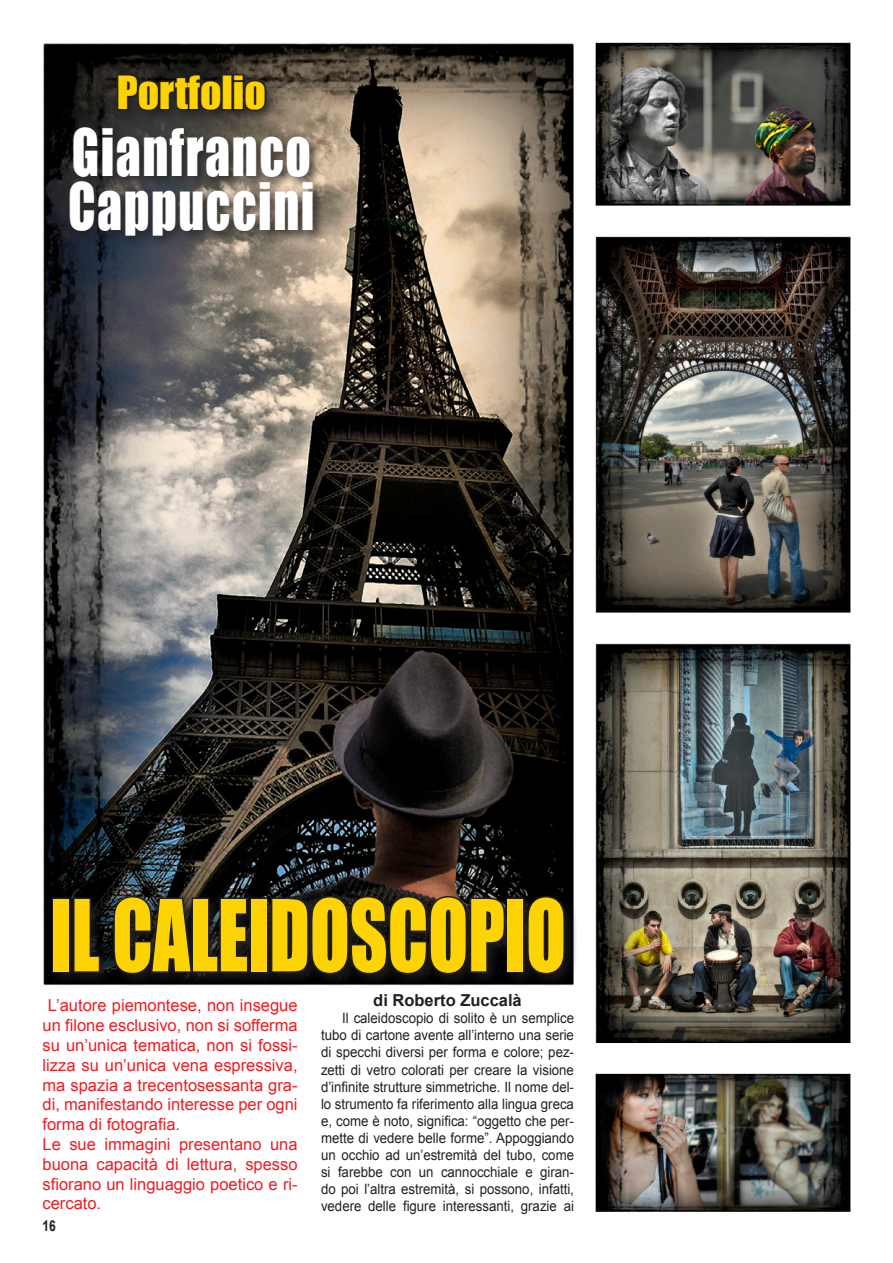
<style>
.page{position:relative;width:893px;height:1263px;background:#fff}
.page>*{position:absolute;margin:0;border:0;box-sizing:border-box;transform-origin:0 0}
.Normale{font:91.5px "Impact";color:#fed304;scale:.8 1}
.Normale-2{font:60px/54px "Impact";letter-spacing:.03em;color:#fff;scale:.83 1}
.Normale-3{font:42px "Impact";color:#fed304}
.gazzettino_ok{font:16.5px/19.8px "Arial";color:#ee1d23;text-align:justify}
.t1{font:700 16.5px "Arial";color:#231f20}
.t2{font:700 15px "Arial";color:#231f20;scale:.8 1}
.gazzettino_ok-2{font:14.25px/17.1px "Arial";color:#231f20;text-align:justify;scale:.93 1}
</style>
<div class="page">
<img style="left:595px;top:1073px;width:255px;height:139px">
<img style="left:595px;top:43px;width:255px;height:163px">
<img style="left:43px;top:43px;width:531px;height:943px">
<img style="left:595px;top:236px;width:255px;height:377px">
<img style="left:595px;top:643px;width:255px;height:400px">
<div style="left:112px;top:69px;width:167px;height:55px;background:#231f20;opacity:.75"></div>
<svg style="left:115px;top:72px;width:109px;height:41px;background:#242020"></svg>
<div style="left:221px;top:74px;width:12px;height:37px;border:3px solid #231f20"></div>
<svg style="left:231px;top:73px;width:37px;height:40px"></svg>
<div style="left:47px;top:891px;width:531px;height:96px;background:#231f20;opacity:.75"></div>
<div style="left:52px;top:897px;width:18px;height:76px;border:3px solid #231f20"></div>
<svg style="left:72px;top:896px;width:30px;height:78px;background:#171515"></svg>
<svg style="left:112px;top:880px;width:138px;height:96px;background:#201f1f"></svg>
<div style="left:250px;top:897px;width:18px;height:76px;border:3px solid #231f20"></div>
<svg style="left:269px;top:894px;width:238px;height:82px;background:#1d1a1a"></svg>
<div style="left:506px;top:897px;width:19px;height:76px;border:3px solid #231f20"></div>
<svg style="left:526px;top:894px;width:40px;height:82px;background:#181516"></svg>
<div style="left:65px;top:122px;width:261px;height:126px;background:#231f20;opacity:.75"></div>
<p class="Normale-3" style="left:117px;top:60px;width:151px">Portfolio</p>
<p class="Normale-2" style="left:68px;top:124px;width:298px">Gianfranco<br>Cappuccini</p>
<p class="Normale" style="left:50px;top:864px;width:646px">IL CALEIDOSCOPIO</p>
<p class="gazzettino_ok" style="left:43px;top:996px;width:257px;text-indent:5px">L’autore piemontese, non insegue un filone esclusivo, non si sofferma su un’unica tematica, non si fossi&shy;lizza su un’unica vena espressiva, ma spazia a trecentosessanta gra&shy;di, manifestando interesse per ogni forma di fotografia.</p>
<p class="gazzettino_ok" style="left:43px;top:1134px;width:257px">Le sue immagini presentano una buona capacità di lettura, spesso sfiorano un linguaggio poetico e ri&shy;cercato.</p>
<p class="t2" style="left:43px;top:1216px;width:18px">16</p>
<p class="t1" style="left:373px;top:989px;width:150px">di Roberto Zuccalà</p>
<p class="gazzettino_ok-2" style="left:321px;top:1010px;width:274px;text-indent:21px">Il caleidoscopio di solito è un semplice tubo di cartone avente all’interno una serie di specchi diversi per forma e colore; pez&shy;zetti di vetro colorati per creare la visione d’infinite strutture simmetriche. Il nome del&shy;lo strumento fa riferimento alla lingua greca e, come è noto, significa: “oggetto che per&shy;mette di vedere belle forme”. Appoggiando un occhio ad un’estremità del tubo, come si farebbe con un cannocchiale e giran&shy;do poi l’altra estremità, si possono, infatti, vedere delle figure interessanti, grazie ai</p>
</div>
